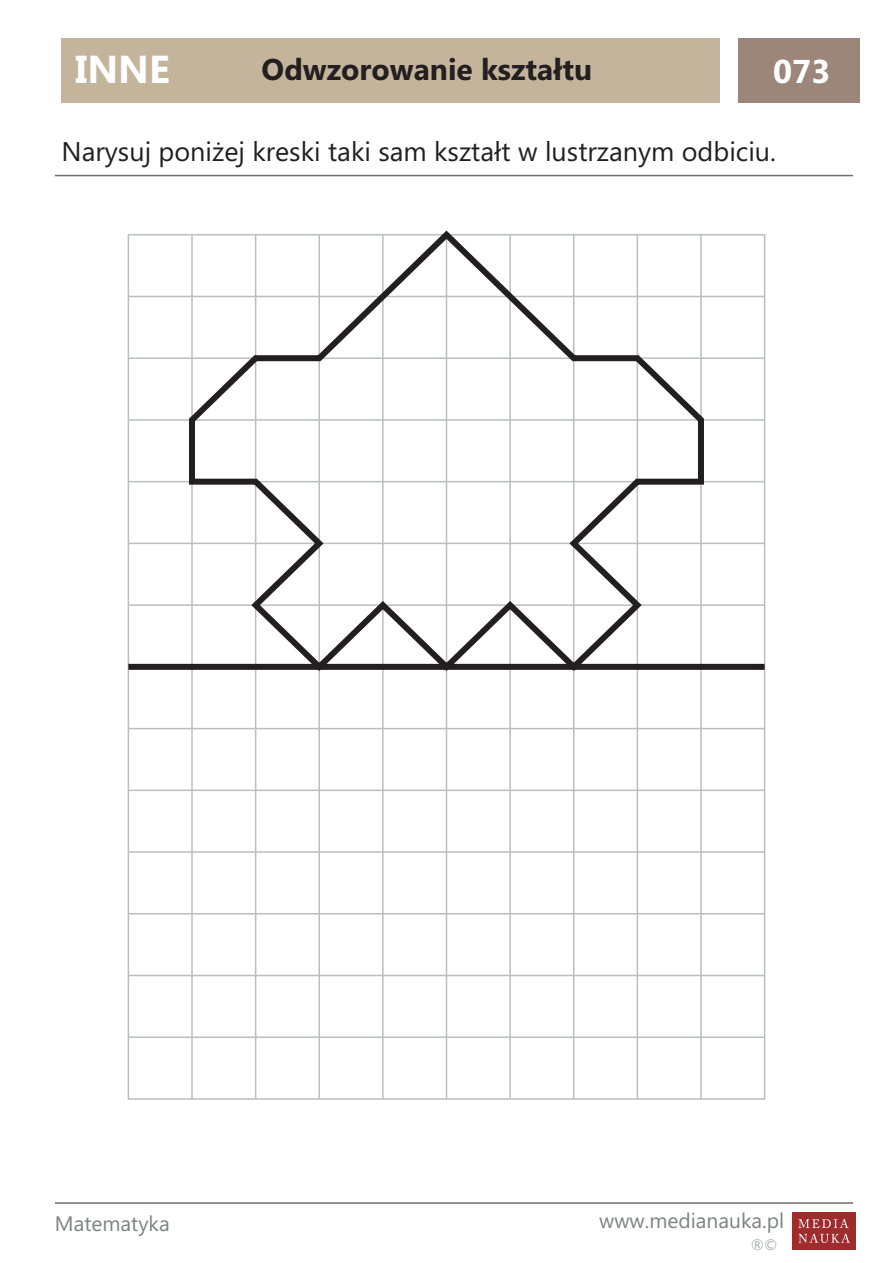
<style>
.page{position:relative;width:893px;height:1263px;background:#fff}
.page>*{position:absolute;margin:0;border:0;box-sizing:border-box;transform-origin:0 0}
.t1{font:700 39px "Microsoft Phags Pa";color:#fff}
.t2{font:700 33px "Microsoft Phags Pa";color:#fff}
.t3{font:700 30px "Microsoft Phags Pa";color:#231f20}
.t4{font:27px "Microsoft Phags Pa";color:#231f20}
.t5{font:21px "Microsoft Phags Pa";color:#808285}
.t6{font:15px "Microsoft Phags Pa";color:#a8a9ad}
</style>
<div class="page">
<div style="left:62px;top:38px;width:658px;height:65px;background:#c3b49b"></div>
<img style="left:793px;top:1213px;width:63px;height:37px">
<div style="left:739px;top:38px;width:121px;height:65px;background:#9b8679"></div>
<hr style="left:55px;top:175px;width:798px;height:1px;background:#6c6d70">
<hr style="left:55px;top:1202px;width:798px;height:2px;background:#6c6d70">
<hr style="left:128px;top:1036px;width:637px;height:2px;background:#bcbdc0">
<hr style="left:128px;top:975px;width:637px;height:1px;background:#bcbdc0">
<hr style="left:128px;top:913px;width:637px;height:1px;background:#bcbdc0">
<hr style="left:128px;top:851px;width:637px;height:2px;background:#bcbdc0">
<hr style="left:128px;top:789px;width:637px;height:2px;background:#bcbdc0">
<hr style="left:128px;top:728px;width:637px;height:1px;background:#bcbdc0">
<hr style="left:128px;top:604px;width:637px;height:2px;background:#bcbdc0">
<hr style="left:128px;top:543px;width:637px;height:1px;background:#bcbdc0">
<hr style="left:128px;top:481px;width:637px;height:1px;background:#bcbdc0">
<hr style="left:128px;top:419px;width:637px;height:2px;background:#bcbdc0">
<hr style="left:128px;top:357px;width:637px;height:2px;background:#bcbdc0">
<hr style="left:128px;top:296px;width:637px;height:1px;background:#bcbdc0">
<hr style="left:700px;top:235px;width:2px;height:864px;background:#bcbdc0">
<hr style="left:637px;top:235px;width:1px;height:864px;background:#bcbdc0">
<hr style="left:573px;top:235px;width:1px;height:864px;background:#bcbdc0">
<hr style="left:509px;top:235px;width:2px;height:864px;background:#bcbdc0">
<hr style="left:446px;top:235px;width:1px;height:864px;background:#bcbdc0">
<hr style="left:382px;top:235px;width:2px;height:864px;background:#bcbdc0">
<hr style="left:318px;top:235px;width:2px;height:864px;background:#bcbdc0">
<hr style="left:255px;top:235px;width:1px;height:864px;background:#bcbdc0">
<hr style="left:191px;top:235px;width:2px;height:864px;background:#bcbdc0">
<div style="left:128px;top:664px;width:637px;height:6px;background:#231f20"></div>
<svg style="left:186px;top:230px;width:521px;height:445px"></svg>
<h1 class="t1" style="left:75px;top:42px;width:96px">INNE</h1>
<p class="t3" style="left:262px;top:48px;width:332px">Odwzorowanie kształtu</p>
<p class="t2" style="left:773px;top:48px;width:58px">073</p>
<p class="t4" style="left:62px;top:133px;width:716px">Narysuj poniżej kreski taki sam kształt w lustrzanym odbiciu.</p>
<p class="t5" style="left:55px;top:1209px;width:116px">Matematyka</p>
<p class="t5" style="left:599px;top:1206px;width:186px">www.medianauka.pl</p>
<p class="t6" style="left:751px;top:1234px;width:28px">®©</p>
</div>
